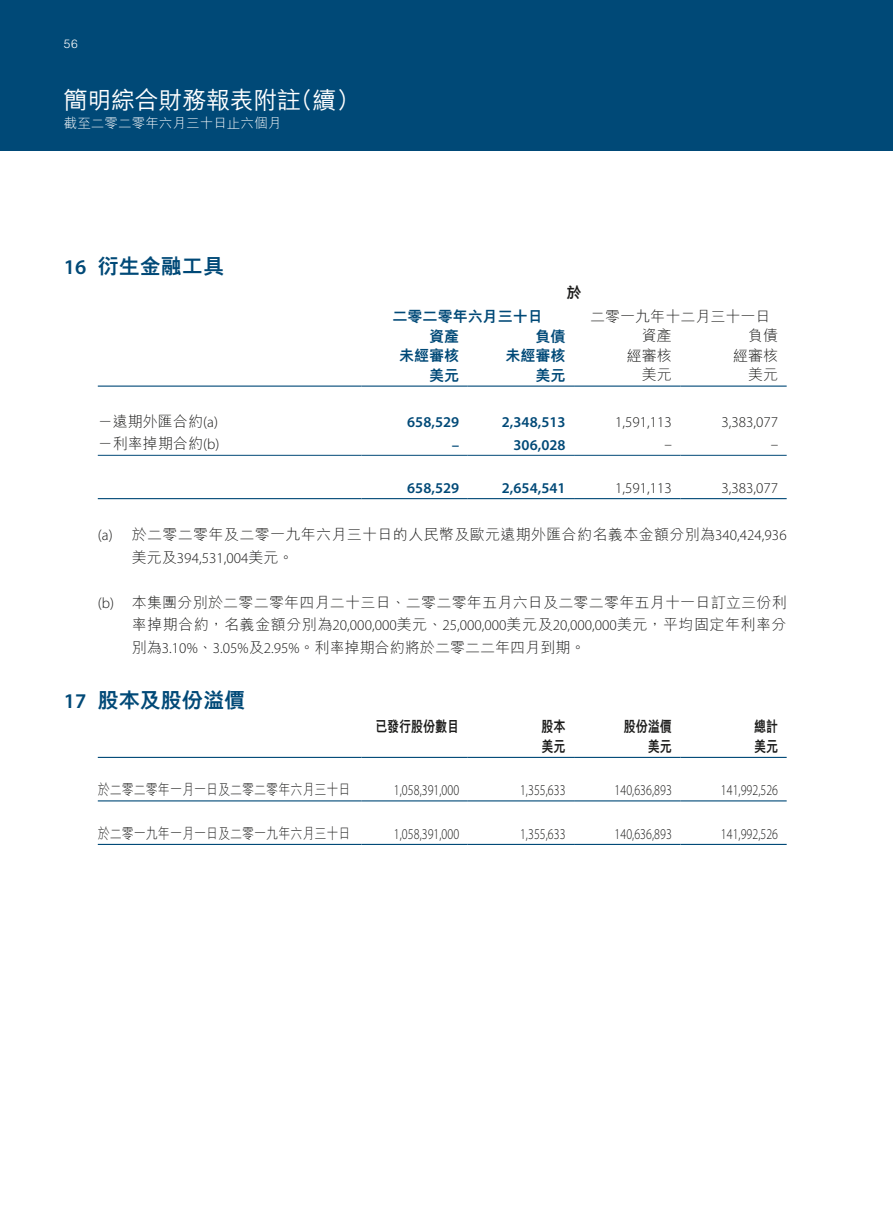
<style>
.page{position:relative;width:893px;height:1212px;background:#fff}
.page>*{position:absolute;margin:0;border:0;box-sizing:border-box;transform-origin:0 0}
.t1{font:500 24px "M Hei HK";letter-spacing:-.01em;color:#fff}
.t2{font:800 21px "M Hei HK";color:#004977}
.t3{font:300 15px/22.5px "M Hei HK";letter-spacing:.005em;color:#1c1c1b;text-align:justify}
.t4{font:300 15px "Myriad Pro";letter-spacing:.005em;color:#1c1c1b;scale:.8 1}
.t5{font:300 15px "Myriad Pro";letter-spacing:.005em;color:#1c1c1b}
.t6{font:300 15px "M Hei HK";letter-spacing:.025em;color:#1c1c1b}
.t7{font:300 15px "M Hei HK";letter-spacing:.005em;color:#1c1c1b;scale:.8 1}
.t8{font:600 15px "Myriad Pro";color:#004977}
.t9{font:800 15px "M Hei HK";color:#004977}
.t10{font:800 15px "M Hei HK";color:#1c1c1b;scale:.8 1}
.t11{font:800 15px "M Hei HK";color:#1c1c1b}
.t12{font:300 13.5px "M Hei HK";letter-spacing:.005em;color:#fff}
.t13{font:300 12px "Helvetica LT Std";color:#fff}
.s1{font-family:"Myriad Pro";font-weight:600}
.s2{font-family:"Myriad Pro"}
.s3{font-family:"M Hei HK"}
</style>
<div class="page">
<div style="left:0;top:0;width:893px;height:151px;background:#004977"></div>
<svg style="left:361px;top:454px;width:213px;height:1px"></svg>
<hr style="left:98px;top:385px;width:263px;height:2px;background:#004977">
<hr style="left:361px;top:385px;width:107px;height:2px;background:#004977">
<hr style="left:468px;top:385px;width:106px;height:2px;background:#004977">
<hr style="left:574px;top:385px;width:106px;height:2px;background:#004977">
<hr style="left:680px;top:385px;width:107px;height:2px;background:#004977">
<hr style="left:98px;top:455px;width:263px;height:1px;background:#004977">
<hr style="left:361px;top:455px;width:107px;height:1px;background:#004977">
<hr style="left:468px;top:455px;width:106px;height:1px;background:#004977">
<hr style="left:574px;top:455px;width:106px;height:1px;background:#004977">
<hr style="left:680px;top:455px;width:107px;height:1px;background:#004977">
<hr style="left:98px;top:498px;width:263px;height:1px;background:#004977">
<hr style="left:361px;top:498px;width:107px;height:1px;background:#004977">
<hr style="left:468px;top:498px;width:106px;height:1px;background:#004977">
<hr style="left:574px;top:498px;width:106px;height:1px;background:#004977">
<hr style="left:680px;top:498px;width:107px;height:1px;background:#004977">
<hr style="left:98px;top:757px;width:263px;height:1px;background:#004977">
<hr style="left:361px;top:757px;width:107px;height:1px;background:#004977">
<hr style="left:468px;top:757px;width:106px;height:1px;background:#004977">
<hr style="left:574px;top:757px;width:106px;height:1px;background:#004977">
<hr style="left:680px;top:757px;width:107px;height:1px;background:#004977">
<hr style="left:98px;top:800px;width:263px;height:1px;background:#004977">
<hr style="left:361px;top:800px;width:107px;height:1px;background:#004977">
<hr style="left:468px;top:800px;width:106px;height:1px;background:#004977">
<hr style="left:574px;top:800px;width:106px;height:1px;background:#004977">
<hr style="left:680px;top:800px;width:107px;height:1px;background:#004977">
<hr style="left:98px;top:844px;width:263px;height:1px;background:#004977">
<hr style="left:361px;top:844px;width:107px;height:1px;background:#004977">
<hr style="left:468px;top:844px;width:106px;height:1px;background:#004977">
<hr style="left:574px;top:844px;width:106px;height:1px;background:#004977">
<hr style="left:680px;top:844px;width:107px;height:1px;background:#004977">
<p class="t13" style="left:64px;top:36px;width:15px">56</p>
<h1 class="t1" style="left:64px;top:83px;width:298px">簡明綜合財務報表附註（續）</h1>
<p class="t12" style="left:64px;top:114px;width:219px">截至二零二零年六月三十日止六個月</p>
<h2 class="t2" style="left:64px;top:251px;width:162px"><span class="s1">16</span> 衍生金融工具</h2>
<p class="t11" style="left:567px;top:282px;width:16px">於</p>
<p class="t9" style="left:393px;top:306px;width:152px">二零二零年六月三十日</p>
<p class="t3" style="left:590px;top:304px;width:182px">二零一九年十二月三十一日</p>
<p class="t9" style="left:429px;top:325px;width:32px">資產</p>
<p class="t9" style="left:535px;top:325px;width:32px">負債</p>
<p class="t3" style="left:642px;top:324px;width:32px">資產</p>
<p class="t3" style="left:748px;top:324px;width:32px">負債</p>
<p class="t9" style="left:399px;top:345px;width:62px">未經審核</p>
<p class="t9" style="left:505px;top:345px;width:62px">未經審核</p>
<p class="t3" style="left:627px;top:343px;width:47px">經審核</p>
<p class="t3" style="left:733px;top:343px;width:47px">經審核</p>
<p class="t9" style="left:429px;top:364px;width:32px">美元</p>
<p class="t9" style="left:536px;top:364px;width:32px">美元</p>
<p class="t3" style="left:642px;top:363px;width:32px">美元</p>
<p class="t3" style="left:748px;top:363px;width:32px">美元</p>
<p class="t3" style="left:98px;top:409px;width:122px">－遠期外匯合約<span class="s2">(a)</span></p>
<p class="t8" style="left:407px;top:412px;width:53px">658,529</p>
<p class="t8" style="left:502px;top:412px;width:65px">2,348,513</p>
<p class="t5" style="left:615px;top:413px;width:58px">1,591,113</p>
<p class="t5" style="left:721px;top:413px;width:58px">3,383,077</p>
<p class="t3" style="left:98px;top:432px;width:123px">－利率掉期合約<span class="s2">(b)</span></p>
<p class="t8" style="left:452px;top:435px;width:9px">–</p>
<p class="t8" style="left:514px;top:435px;width:53px">306,028</p>
<p class="t5" style="left:664px;top:435px;width:9px">–</p>
<p class="t5" style="left:771px;top:435px;width:9px">–</p>
<p class="t8" style="left:407px;top:478px;width:53px">658,529</p>
<p class="t8" style="left:502px;top:478px;width:65px">2,654,541</p>
<p class="t5" style="left:615px;top:479px;width:58px">1,591,113</p>
<p class="t5" style="left:721px;top:479px;width:58px">3,383,077</p>
<p class="t6" style="left:98px;top:524px;width:690px"><span class="s2">(a)</span> 於二零二零年及二零一九年六月三十日的人民幣及歐元遠期外匯合約名義本金額分別為<span class="s2">340,424,936</span></p>
<p class="t5" style="left:132px;top:549px;width:163px"><span class="s3">美元及</span>394,531,004<span class="s3">美元。</span></p>
<p class="t3" style="left:132px;top:590px;width:656px;text-indent:-34px"><span class="s2">(b)</span> 本集團分別於二零二零年四月二十三日、二零二零年五月六日及二零二零年五月十一日訂立三份利率掉期合約，名義金額分別為<span class="s2">20,000,000</span>美元、<span class="s2">25,000,000</span>美元及<span class="s2">20,000,000</span>美元，平均固定年利率分別為<span class="s2">3.10%</span>、<span class="s2">3.05%</span>及<span class="s2">2.95%</span>。利率掉期合約將於二零二二年四月到期。</p>
<h2 class="t2" style="left:64px;top:685px;width:183px"><span class="s1">17</span> 股本及股份溢價</h2>
<p class="t10" style="left:375px;top:716px;width:107px">已發行股份數目</p>
<p class="t10" style="left:541px;top:716px;width:32px">股本</p>
<p class="t10" style="left:624px;top:716px;width:62px">股份溢價</p>
<p class="t10" style="left:754px;top:716px;width:32px">總計</p>
<p class="t10" style="left:541px;top:736px;width:32px">美元</p>
<p class="t10" style="left:648px;top:736px;width:32px">美元</p>
<p class="t10" style="left:754px;top:736px;width:32px">美元</p>
<p class="t7" style="left:98px;top:779px;width:317px">於二零二零年一月一日及二零二零年六月三十日</p>
<p class="t4" style="left:394px;top:781px;width:83px">1,058,391,000</p>
<p class="t4" style="left:520px;top:781px;width:58px">1,355,633</p>
<p class="t4" style="left:615px;top:781px;width:73px">140,636,893</p>
<p class="t4" style="left:721px;top:781px;width:73px">141,992,526</p>
<p class="t7" style="left:98px;top:822px;width:317px">於二零一九年一月一日及二零一九年六月三十日</p>
<p class="t4" style="left:394px;top:824px;width:83px">1,058,391,000</p>
<p class="t4" style="left:520px;top:824px;width:58px">1,355,633</p>
<p class="t4" style="left:615px;top:824px;width:73px">140,636,893</p>
<p class="t4" style="left:721px;top:824px;width:73px">141,992,526</p>
</div>
